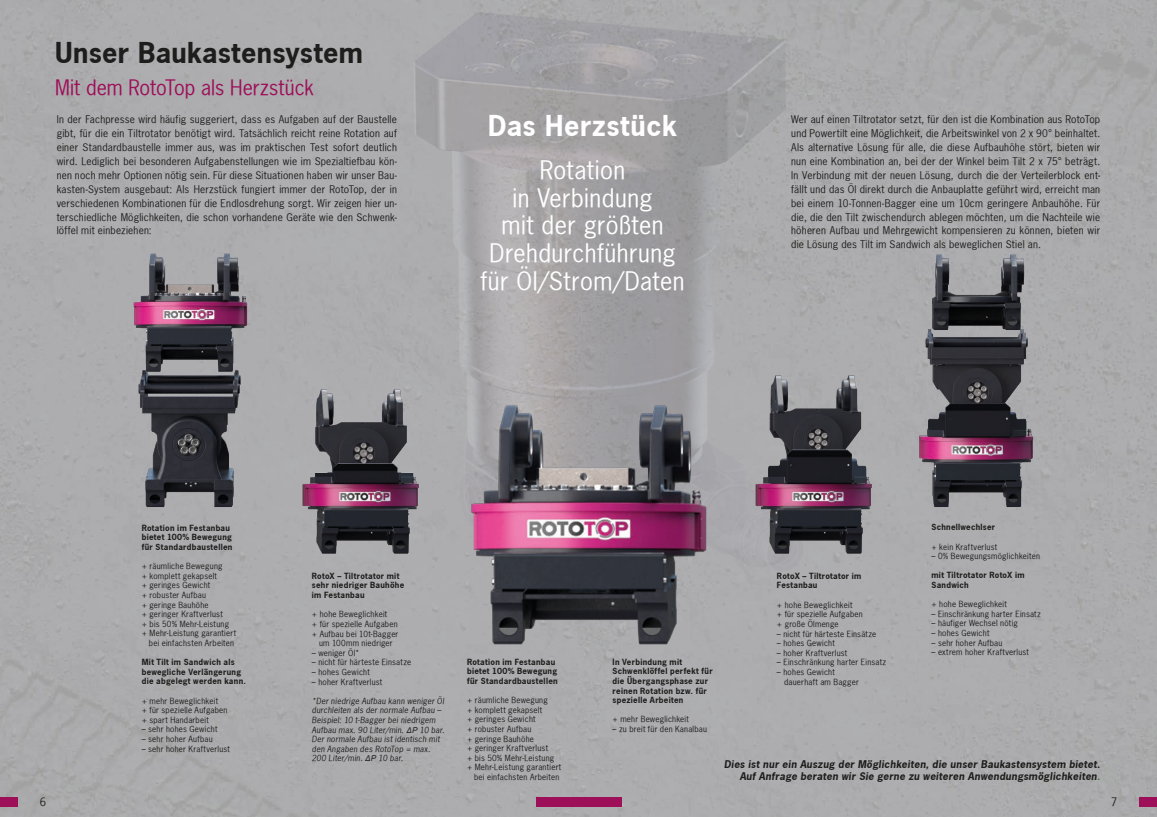
<style>
.page{position:relative;width:1157px;height:817px;background:#fff}
.page>*{position:absolute;margin:0;border:0;box-sizing:border-box;transform-origin:0 0}
.t1{font:700 27px "News Gothic";letter-spacing:.01em;color:#1d1d1b}
.t2{font:700 27px "News Gothic";letter-spacing:.02em;color:#fff}
.t3{font:24px/27.8px "News Gothic";letter-spacing:.02em;color:#fff;text-align:center}
.t4{font:20px "News Gothic";letter-spacing:-.005em;color:#9d0f58}
.t5{font:11px "News Gothic";color:#1d1d1b}
.t6{font:10px/13.9px "News Gothic";letter-spacing:.02em;color:#1d1d1b;text-align:justify}
.t7{font:italic 700 10px/12px "News Gothic";letter-spacing:.025em;color:#1d1d1b;text-align:right}
.t8{font:8px/9.6px "News Gothic";letter-spacing:.03em;color:#1d1d1b}
.t9{font:700 8px/9.6px "News Gothic";letter-spacing:.035em;color:#1d1d1b}
.t10{font:italic 8px/9.6px "News Gothic";letter-spacing:.03em;color:#1d1d1b}
.s1{font-family:"Arial"}
.s2{color:#2f7c27}
</style>
<div class="page">
<div style="left:0;top:0;width:1157px;height:816px;background:#acacaf"></div>
<img style="left:366px;top:12px;width:509px;height:216px">
<div style="left:0;top:797px;width:18px;height:9px;background:#9d0f58"></div>
<div style="left:536px;top:797px;width:85px;height:9px;background:#9d0f58"></div>
<div style="left:1140px;top:797px;width:17px;height:9px;background:#9d0f58"></div>
<img style="left:96px;top:228px;width:984px;height:416px">
<h1 class="t1" style="left:55px;top:35px;width:309px">Unser Baukastensystem</h1>
<h3 class="t4" style="left:55px;top:75px;width:260px">Mit dem RotoTop als Herzstück</h3>
<p class="t6" style="left:57px;top:112px;width:342px">In der Fachpresse wird häufig suggeriert, dass es Aufgaben auf der Baustelle gibt, für die ein Tiltrotator benötigt wird. Tatsächlich reicht reine Rotation auf einer Standardbaustelle immer aus, was im praktischen Test sofort deutlich wird. Lediglich bei besonderen Aufgabenstellungen wie im Spezialtiefbau kön&shy;nen noch mehr Optionen nötig sein. Für diese Situationen haben wir unser Bau&shy;kasten-System ausgebaut: Als Herzstück fungiert immer der RotoTop, der in verschiedenen Kombinationen für die Endlosdrehung sorgt. Wir zeigen hier un&shy;terschiedliche Möglichkeiten, die schon vorhandene Geräte wie den Schwenk&shy;löffel mit einbeziehen:</p>
<h1 class="t2" style="left:488px;top:108px;width:190px">Das Herzstück</h1>
<h2 class="t3" style="left:480px;top:156px;width:206px">Rotation<br>in Verbindung<br>mit der größten<br>Drehdurchführung für Öl/Strom/Daten</h2>
<p class="t6" style="left:791px;top:112px;width:311px">Wer auf einen Tiltrotator setzt, für den ist die Kombination aus RotoTop und Powertilt eine Möglichkeit, die Arbeitswinkel von 2 x 90° beinhaltet.<br>Als alternative Lösung für alle, die diese Aufbauhöhe stört, bieten wir nun eine Kombination an, bei der der Winkel beim Tilt 2 x 75° beträgt.<br>In Verbindung mit der neuen Lösung, durch die der Verteilerblock ent&shy;fällt und das Öl direkt durch die Anbauplatte geführt wird, erreicht man bei einem 10-Tonnen-Bagger eine um 10cm geringere Anbauhöhe. Für die, die den Tilt zwischendurch ablegen möchten, um die Nachteile wie höheren Aufbau und Mehrgewicht kompensieren zu können, bieten wir die Lösung des Tilt im Sandwich als beweglichen Stiel an.</p>
<p class="t9" style="left:142px;top:522px;width:92px">Rotation im Festanbau bietet 100% Bewegung für Standardbaustellen</p>
<p class="t8" style="left:142px;top:561px;width:82px">+ räumliche Bewegung</p>
<p class="t8" style="left:142px;top:570px;width:77px">+ komplett gekapselt</p>
<p class="t8" style="left:142px;top:580px;width:70px">+ geringes Gewicht</p>
<p class="t8" style="left:142px;top:590px;width:66px">+ robuster Aufbau</p>
<p class="t8" style="left:142px;top:599px;width:68px">+ geringe Bauhöhe</p>
<p class="t8" style="left:142px;top:609px;width:83px">+ geringer Kraftverlust</p>
<p class="t8" style="left:142px;top:618px;width:89px">+ bis 50% Mehr-Leistung</p>
<p class="t8" style="left:142px;top:628px;width:96px">+ Mehr-Leistung garantiert</p>
<p class="t8" style="left:149px;top:638px;width:87px">bei einfachsten Arbeiten</p>
<p class="t9" style="left:142px;top:657px;width:106px">Mit Tilt im Sandwich als bewegliche Verlängerung die abgelegt werden kann.</p>
<p class="t8" style="left:142px;top:695px;width:87px">+ mehr Beweglichkeit<br>+ für spezielle Aufgaben + spart Handarbeit</p>
<p class="t8" style="left:142px;top:724px;width:77px">– sehr hohes Gewicht</p>
<p class="t8" style="left:142px;top:734px;width:72px">– sehr hoher Aufbau</p>
<p class="t8" style="left:142px;top:743px;width:90px">– sehr hoher Kraftverlust</p>
<p class="t9" style="left:312px;top:570px;width:94px">RotoX – Tiltrotator mit sehr niedriger Bauhöhe im Festanbau</p>
<p class="t8" style="left:312px;top:609px;width:77px">+ hohe Beweglichkeit</p>
<p class="t8" style="left:312px;top:619px;width:87px">+ für spezielle Aufgaben</p>
<p class="t8" style="left:312px;top:628px;width:88px">+ Aufbau bei 10t-Bagger</p>
<p class="t8" style="left:319px;top:638px;width:75px">um 100mm niedriger</p>
<p class="t8" style="left:312px;top:647px;width:49px">– weniger Öl*</p>
<p class="t8" style="left:312px;top:657px;width:101px">– nicht für härteste Einsatze</p>
<p class="t8" style="left:312px;top:667px;width:59px">– hohes Gewicht</p>
<p class="t8" style="left:312px;top:676px;width:72px">– hoher Kraftverlust</p>
<p class="t10" style="left:312px;top:695px;width:134px">*Der niedrige Aufbau kann weniger Öl durchleiten als der normale Aufbau – Beispiel: 10 t-Bagger bei niedrigem Aufbau max. 90 Liter/min. <span class="s1">ΔP</span> 10 bar.<br>Der normale Aufbau ist identisch mit den Angaben des RotoTop = max.<br>200 Liter/min. <span class="s1">ΔP</span> 10 bar.</p>
<p class="t9" style="left:467px;top:656px;width:92px">Rotation im Festanbau bietet 100% Bewegung für Standardbaustellen</p>
<p class="t8" style="left:467px;top:695px;width:82px">+ räumliche Bewegung</p>
<p class="t8" style="left:467px;top:704px;width:77px">+ komplett gekapselt</p>
<p class="t8" style="left:467px;top:714px;width:70px">+ geringes Gewicht</p>
<p class="t8" style="left:467px;top:724px;width:66px">+ robuster Aufbau</p>
<p class="t8" style="left:467px;top:733px;width:68px">+ geringe Bauhöhe</p>
<p class="t8" style="left:467px;top:743px;width:83px">+ geringer Kraftverlust</p>
<p class="t8" style="left:467px;top:752px;width:89px">+ bis 50% Mehr-Leistung</p>
<p class="t8" style="left:467px;top:762px;width:96px">+ Mehr-Leistung garantiert</p>
<p class="t8" style="left:474px;top:772px;width:87px">bei einfachsten Arbeiten</p>
<p class="t9" style="left:612px;top:656px;width:102px">In Verbindung mit<br>Schwenklöffel perfekt für die Übergangsphase zur reinen Rotation bzw. für spezielle Arbeiten</p>
<p class="t8" style="left:612px;top:714px;width:78px">+ mehr Beweglichkeit</p>
<p class="t8" style="left:612px;top:724px;width:96px">– zu breit für den Kanalbau</p>
<p class="t9" style="left:777px;top:570px;width:86px">RotoX – Tiltrotator im<br>Festanbau</p>
<p class="t8" style="left:777px;top:599px;width:87px">+ hohe Beweglichkeit<br>+ für spezielle Aufgaben + große Ölmenge</p>
<p class="t8" style="left:777px;top:628px;width:101px">– nicht für härteste Einsätze</p>
<p class="t8" style="left:777px;top:638px;width:59px">– hohes Gewicht</p>
<p class="t8" style="left:777px;top:647px;width:72px">– hoher Kraftverlust</p>
<p class="t8" style="left:777px;top:657px;width:111px">– Einschränkung harter Einsatz</p>
<p class="t8" style="left:784px;top:667px;width:76px;text-indent:-7px">– hohes Gewicht dauerhaft am Bagger</p>
<p class="t9" style="left:931px;top:522px;width:65px">Schnellwechlser</p>
<p class="t8" style="left:931px;top:541px;width:67px">+ kein Kraftverlust</p>
<p class="t8" style="left:931px;top:551px;width:110px">– 0% Bewegungsmöglichkeiten</p>
<p class="t9" style="left:931px;top:570px;width:94px">mit Tiltrotator RotoX im<br>Sandwich</p>
<p class="t8" style="left:931px;top:599px;width:77px">+ hohe Beweglichkeit</p>
<p class="t8" style="left:931px;top:608px;width:111px">– Einschränkung harter Einsatz</p>
<p class="t8" style="left:931px;top:618px;width:88px">– häufiger Wechsel nötig</p>
<p class="t8" style="left:931px;top:628px;width:59px">– hohes Gewicht</p>
<p class="t8" style="left:931px;top:637px;width:72px">– sehr hoher Aufbau</p>
<p class="t8" style="left:931px;top:647px;width:99px">– extrem hoher Kraftverlust</p>
<p class="t7" style="left:724px;top:757px;width:378px">Dies ist nur ein Auszug der Möglichkeiten, die unser Baukastensystem bietet.<br>Auf Anfrage beraten wir Sie gerne zu weiteren Anwendungsmöglichkeiten<span class="s2">.</span></p>
<p class="t5" style="left:40px;top:794px;width:8px">6</p>
<p class="t5" style="left:1111px;top:794px;width:8px">7</p>
</div>
